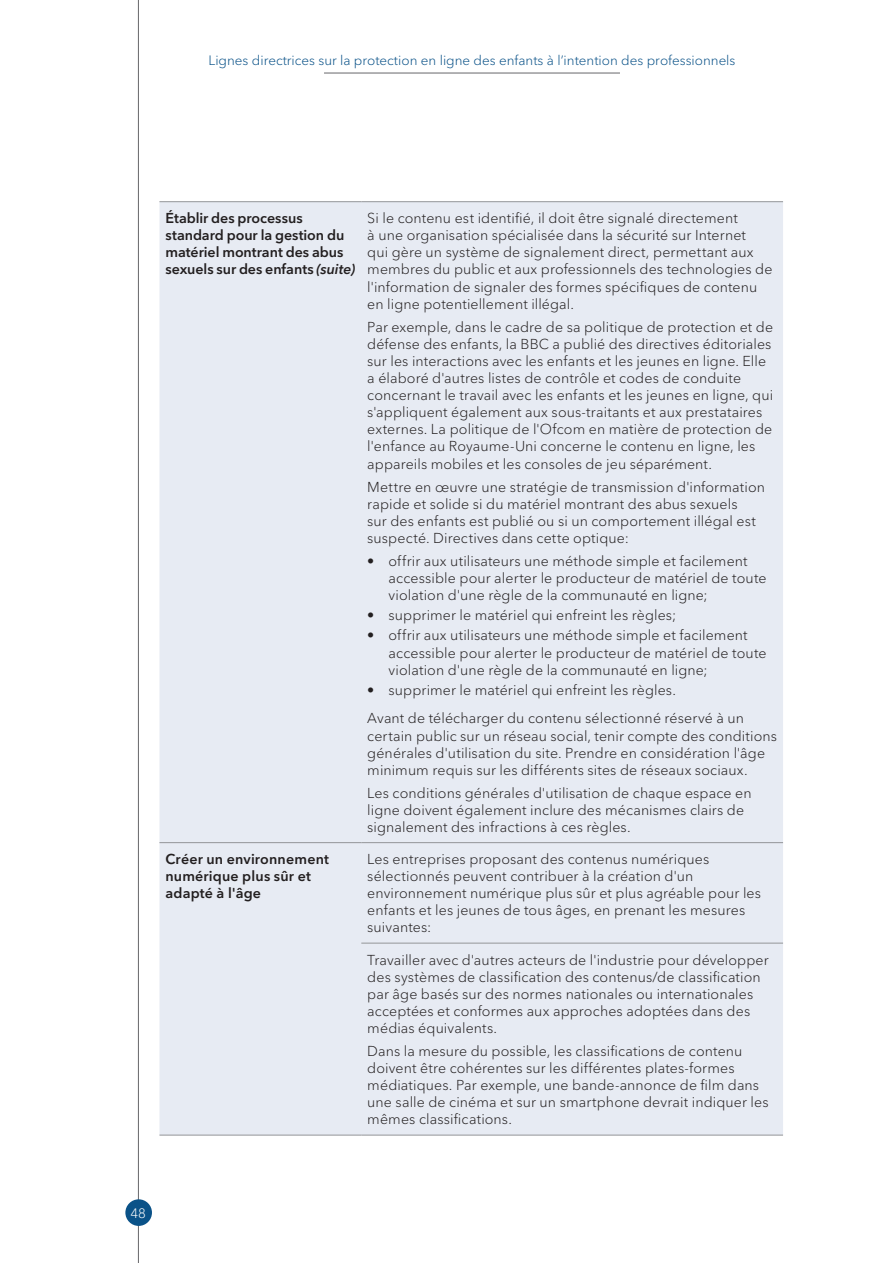
<style>
.page{position:relative;width:893px;height:1263px;background:#fff}
.page>*{position:absolute;margin:0;border:0;box-sizing:border-box;transform-origin:0 0}
.Table_text{font:300 14.25px/17.1px "Avenir Next LT Pro";letter-spacing:.01em;color:#231f20}
.Table_bullet{font:300 14.25px/17.1px "Avenir Next LT Pro";letter-spacing:.01em;color:#231f20}
.Table_text-2{font:600 14.25px/17.1px "Avenir Next LT Pro";color:#231f20}
.t1{font:300 13.5px "Avenir Next LT Pro";color:#0a5288}
.t2{font:300 13.5px "Avenir Next LT Pro";color:#fff}
.s1{font-style:italic}
</style>
<div class="page">
<hr style="left:138px;top:0;width:1px;height:1263px;background:#67676a">
<div style="left:125px;top:1199px;width:27px;height:27px;background:#0a5288;border-radius:50%"></div>
<hr style="left:324px;top:73px;width:296px;height:1px;background:#67676a">
<div style="left:159px;top:202px;width:624px;height:933px;background:#e7ebf3"></div>
<hr style="left:159px;top:201px;width:202px;height:1px;background:#939598">
<hr style="left:361px;top:201px;width:422px;height:1px;background:#939598">
<hr style="left:159px;top:842px;width:202px;height:1px;background:#939598">
<hr style="left:361px;top:842px;width:422px;height:1px;background:#939598">
<hr style="left:361px;top:943px;width:422px;height:1px;background:#939598">
<hr style="left:159px;top:1135px;width:202px;height:1px;background:#939598">
<hr style="left:361px;top:1135px;width:422px;height:1px;background:#939598">
<p class="t1" style="left:209px;top:52px;width:528px">Lignes directrices sur la protection en ligne des enfants à l’intention des professionnels</p>
<p class="Table_text-2" style="left:165px;top:210px;width:191px">Établir des processus standard pour la gestion du matériel montrant des abus sexuels sur des enfants <span class="s1">(suite)</span></p>
<p class="Table_text" style="left:367px;top:210px;width:407px">Si le contenu est identifié, il doit être signalé directement<br>à une organisation spécialisée dans la sécurité sur Internet<br>qui gère un système de signalement direct, permettant aux membres du public et aux professionnels des technologies de l'information de signaler des formes spécifiques de contenu en ligne potentiellement illégal.</p>
<p class="Table_text" style="left:367px;top:318px;width:407px">Par exemple, dans le cadre de sa politique de protection et de défense des enfants, la BBC a publié des directives éditoriales sur les interactions avec les enfants et les jeunes en ligne. Elle a élaboré d'autres listes de contrôle et codes de conduite concernant le travail avec les enfants et les jeunes en ligne, qui s'appliquent également aux sous-traitants et aux prestataires externes. La politique de l'Ofcom en matière de protection de l'enfance au Royaume-Uni concerne le contenu en ligne, les appareils mobiles et les consoles de jeu séparément.</p>
<p class="Table_text" style="left:367px;top:478px;width:399px">Mettre en œuvre une stratégie de transmission d'information rapide et solide si du matériel montrant des abus sexuels<br>sur des enfants est publié ou si un comportement illégal est suspecté. Directives dans cette optique:</p>
<p class="Table_bullet" style="left:389px;top:553px;width:379px;text-indent:-21px">• offrir aux utilisateurs une méthode simple et facilement accessible pour alerter le producteur de matériel de toute violation d'une règle de la communauté en ligne;</p>
<p class="Table_bullet" style="left:367px;top:607px;width:310px">• supprimer le matériel qui enfreint les règles;</p>
<p class="Table_bullet" style="left:389px;top:627px;width:379px;text-indent:-21px">• offrir aux utilisateurs une méthode simple et facilement accessible pour alerter le producteur de matériel de toute violation d'une règle de la communauté en ligne;</p>
<p class="Table_bullet" style="left:367px;top:681px;width:310px">• supprimer le matériel qui enfreint les règles.</p>
<p class="Table_text" style="left:367px;top:710px;width:411px">Avant de télécharger du contenu sélectionné réservé à un certain public sur un réseau social, tenir compte des conditions générales d'utilisation du site. Prendre en considération l'âge minimum requis sur les différents sites de réseaux sociaux.</p>
<p class="Table_text" style="left:367px;top:784px;width:386px">Les conditions générales d'utilisation de chaque espace en ligne doivent également inclure des mécanismes clairs de signalement des infractions à ces règles.</p>
<p class="Table_text-2" style="left:165px;top:850px;width:165px">Créer un environnement numérique plus sûr et adapté à l'âge</p>
<p class="Table_text" style="left:367px;top:850px;width:395px">Les entreprises proposant des contenus numériques sélectionnés peuvent contribuer à la création d'un environnement numérique plus sûr et plus agréable pour les enfants et les jeunes de tous âges, en prenant les mesures suivantes:</p>
<p class="Table_text" style="left:367px;top:951px;width:403px">Travailler avec d'autres acteurs de l'industrie pour développer des systèmes de classification des contenus/de classification par âge basés sur des normes nationales ou internationales acceptées et conformes aux approches adoptées dans des médias équivalents.</p>
<p class="Table_text" style="left:367px;top:1042px;width:403px">Dans la mesure du possible, les classifications de contenu doivent être cohérentes sur les différentes plates-formes médiatiques. Par exemple, une bande-annonce de film dans une salle de cinéma et sur un smartphone devrait indiquer les mêmes classifications.</p>
<p class="t2" style="left:130px;top:1205px;width:17px">48</p>
</div>
